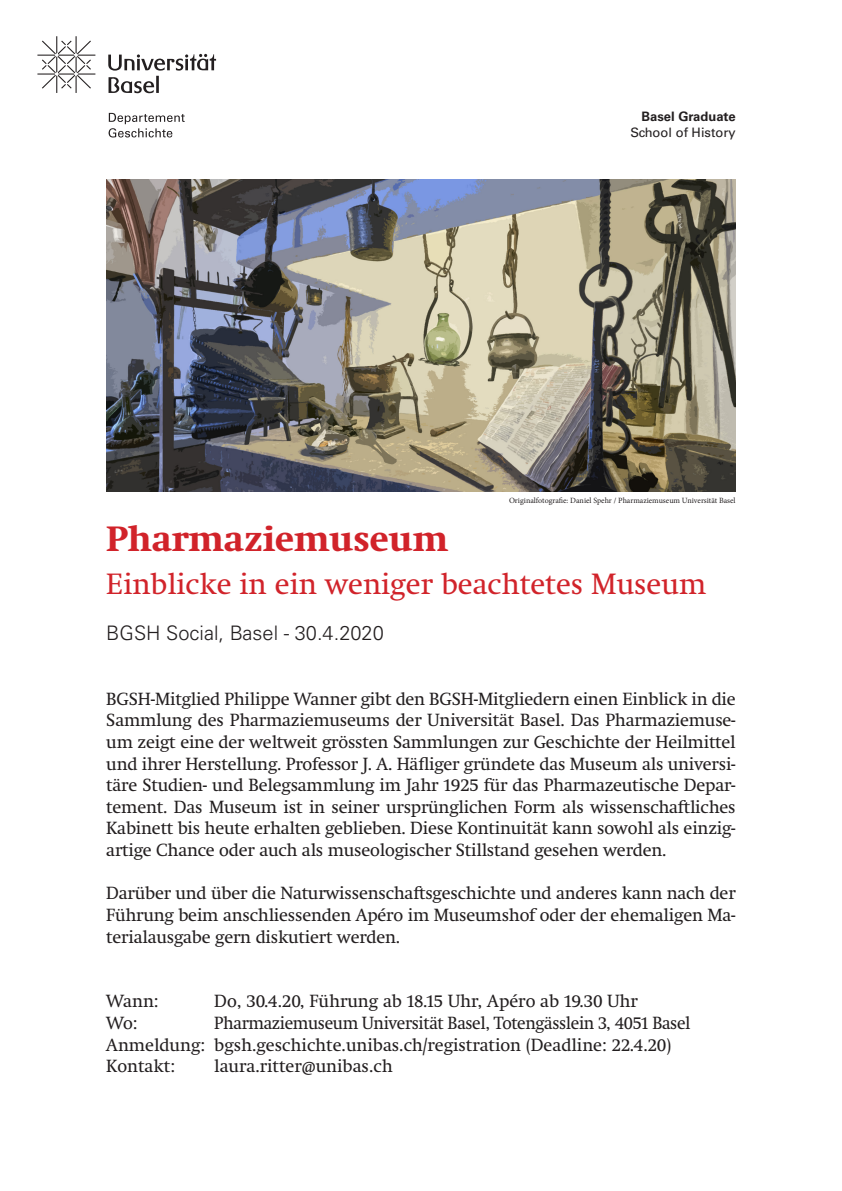
<style>
.page{position:relative;width:842px;height:1191px;background:#fff}
.page>*{position:absolute;margin:0;border:0;box-sizing:border-box;transform-origin:0 0}
.t1{font:700 36px "Swift Neue LT Pro";color:#d1232a}
.t2{font:30px "Swift Neue LT Pro";color:#d1232a}
.t3{font:300 20px "Univers LT Std";color:#231f20}
.t4{font:18px/21.6px "Swift Neue LT Pro";letter-spacing:-.01em;color:#231f20;text-align:justify}
.t5{font:18px "Swift Neue LT Pro";letter-spacing:-.01em;color:#231f20;scale:.96 1}
.t6{font:13px/15.6px "Univers LT Std";color:#231f20;text-align:right}
.t7{font:8px "Minion Pro";color:#231f20}
.s1{font-weight:700}
</style>
<div class="page">
<svg style="left:109px;top:113px;width:76px;height:24px"></svg>
<svg style="left:108px;top:54px;width:108px;height:39px"></svg>
<svg style="left:37px;top:36px;width:58px;height:57px"></svg>
<img style="left:106px;top:179px;width:630px;height:313px">
<p class="t6" style="left:630px;top:109px;width:107px"><span class="s1">Basel Graduate<br></span>School of History</p>
<p class="t7" style="left:509px;top:495px;width:228px">Originalfotografie: Daniel Spehr / Pharmaziemuseum Universität Basel</p>
<p class="t1" style="left:106px;top:518px;width:343px">Pharmaziemuseum</p>
<p class="t2" style="left:106px;top:566px;width:601px">Einblicke in ein weniger beachtetes Museum</p>
<p class="t3" style="left:106px;top:621px;width:279px">BGSH Social, Basel - 30.4.2020</p>
<p class="t4" style="left:106px;top:688px;width:631px">BGSH-Mitglied Philippe Wanner gibt den BGSH-Mitgliedern einen Einblick in die Sammlung des Pharmaziemuseums der Universität Basel. Das Pharmaziemuse&shy;um zeigt eine der weltweit grössten Sammlungen zur Geschichte der Heilmittel und ihrer Herstellung. Professor J. A. Häfliger gründete das Museum als universi&shy;täre Studien- und Belegsammlung im Jahr 1925 für das Pharmazeutische Depar&shy;tement. Das Museum ist in seiner ursprünglichen Form als wissenschaftliches Kabinett bis heute erhalten geblieben. Diese Kontinuität kann sowohl als einzig&shy;artige Chance oder auch als museologischer Stillstand gesehen werden.</p>
<p class="t4" style="left:106px;top:882px;width:631px">Darüber und über die Naturwissenschaftsgeschichte und anderes kann nach der Führung beim anschliessenden Apéro im Museumshof oder der ehemaligen Ma&shy;terialausgabe gern diskutiert werden.</p>
<p class="t4" style="left:106px;top:990px;width:54px">Wann:</p>
<p class="t4" style="left:214px;top:990px;width:425px">Do, 30.4.20, Führung ab 18.15 Uhr, Apéro ab 19.30 Uhr</p>
<p class="t4" style="left:106px;top:1012px;width:33px">Wo:</p>
<p class="t5" style="left:214px;top:1012px;width:497px">Pharmaziemuseum Universität Basel, Totengässlein 3, 4051 Basel</p>
<p class="t4" style="left:106px;top:1033px;width:567px">Anmeldung: bgsh.geschichte.unibas.ch/registration (Deadline: 22.4.20)</p>
<p class="t4" style="left:106px;top:1055px;width:70px">Kontakt:</p>
<p class="t4" style="left:214px;top:1055px;width:180px">laura.ritter@unibas.ch</p>
</div>
